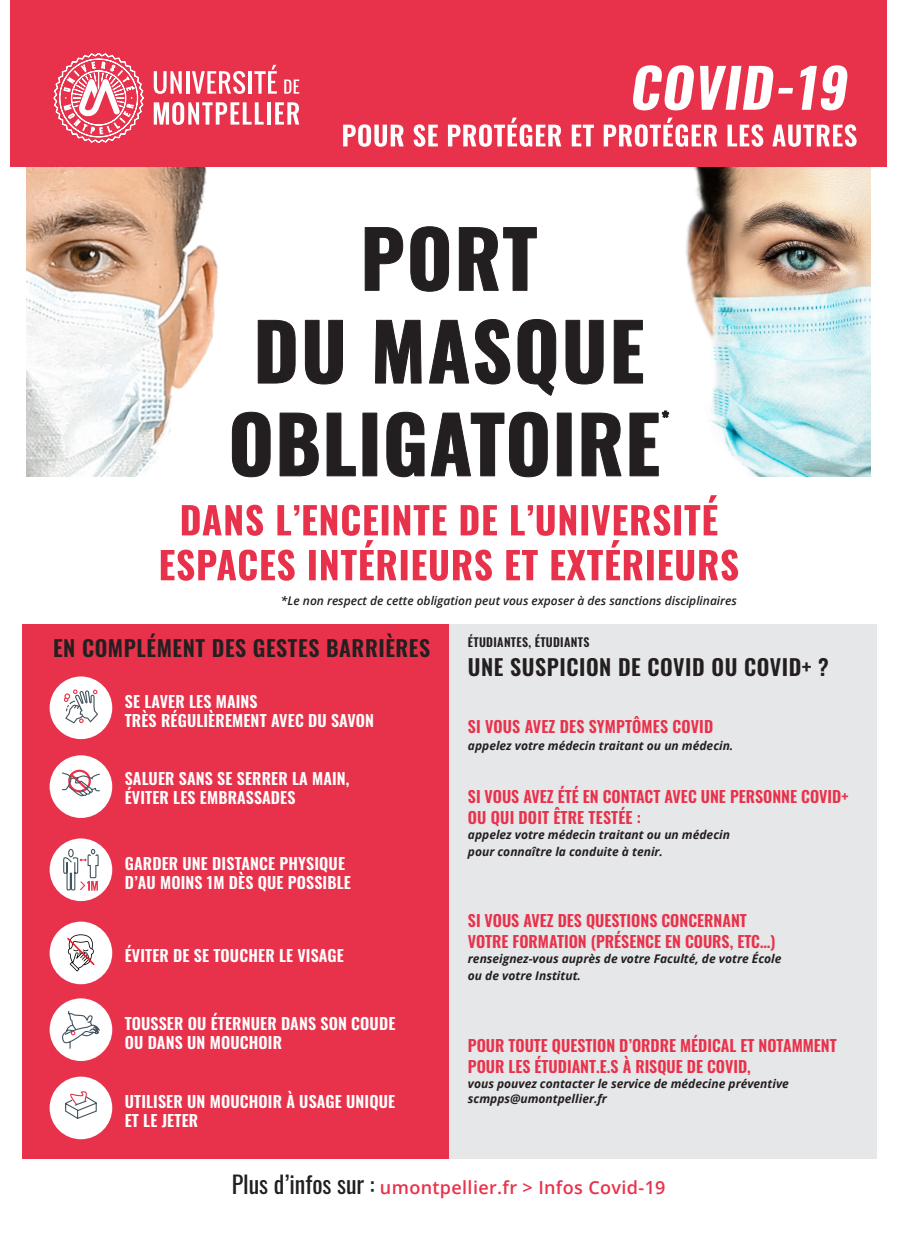
<style>
.page{position:relative;width:899px;height:1248px;background:#fff}
.page>*{position:absolute;margin:0;border:0;box-sizing:border-box;transform-origin:0 0}
.t1{font:600 22px "Oswald";letter-spacing:.025em;color:#231f20}
.t2{font:600 18px "Open Sans";letter-spacing:.02em;color:#e8324b}
.t3{font:600 16px/19.2px "Oswald";letter-spacing:.01em;color:#fff}
.t4{font:600 16px/21px "Oswald";color:#e8324b}
.t5{font:italic 700 12px/17px "Open Sans";color:#231f20}
.t6{font:italic 600 12px "Open Sans";color:#231f20}
.t7{font:600 12px "Oswald";letter-spacing:.025em;color:#231f20}
.s1{font-family:"Oswald";font-weight:400;font-size:24px;color:#231f20}
</style>
<div class="page">
<div style="left:22px;top:624px;width:427px;height:534px;background:#e8324b"></div>
<img style="left:27px;top:167px;width:843px;height:310px">
<div style="left:11px;top:0;width:875px;height:167px;background:#e8324b"></div>
<svg style="left:154px;top:71px;width:28px;height:23px"></svg>
<hr style="left:186px;top:71px;width:3px;height:23px;background:#fff">
<svg style="left:192px;top:71px;width:53px;height:23px"></svg>
<hr style="left:248px;top:71px;width:4px;height:23px;background:#fff">
<svg style="left:254px;top:65px;width:23px;height:29px"></svg>
<svg style="left:284px;top:79px;width:15px;height:15px"></svg>
<hr style="left:267px;top:102px;width:4px;height:23px;background:#fff">
<svg style="left:275px;top:102px;width:24px;height:23px"></svg>
<svg style="left:154px;top:102px;width:110px;height:23px"></svg>
<svg style="left:54px;top:53px;width:90px;height:90px"></svg>
<svg style="left:343px;top:118px;width:513px;height:29px"></svg>
<svg style="left:633px;top:65px;width:215px;height:45px"></svg>
<svg style="left:161px;top:495px;width:577px;height:85px"></svg>
<svg style="left:232px;top:411px;width:437px;height:66px"></svg>
<svg style="left:258px;top:319px;width:384px;height:76px"></svg>
<svg style="left:365px;top:226px;width:171px;height:65px"></svg>
<div style="left:449px;top:624px;width:427px;height:534px;background:#e6e7e9"></div>
<div style="left:50px;top:676px;width:62px;height:63px;background:#fff;border-radius:50%"></div>
<div style="left:50px;top:755px;width:62px;height:62px;background:#fff;border-radius:50%"></div>
<div style="left:50px;top:838px;width:62px;height:63px;background:#fff;border-radius:50%"></div>
<div style="left:50px;top:1076px;width:62px;height:63px;background:#fff;border-radius:50%"></div>
<div style="left:50px;top:921px;width:62px;height:63px;background:#fff;border-radius:50%"></div>
<div style="left:50px;top:998px;width:62px;height:62px;background:#fff;border-radius:50%"></div>
<svg style="left:63px;top:848px;width:36px;height:43px"></svg>
<svg style="left:62px;top:769px;width:38px;height:28px"></svg>
<svg style="left:64px;top:689px;width:34px;height:34px"></svg>
<svg style="left:62px;top:1010px;width:38px;height:39px"></svg>
<svg style="left:65px;top:1091px;width:32px;height:28px"></svg>
<svg style="left:67px;top:934px;width:27px;height:37px"></svg>
<p class="t6" style="left:281px;top:592px;width:457px">*Le non respect de cette obligation peut vous exposer à des sanctions disciplinaires</p>
<p class="t1" style="left:53px;top:636px;width:379px">EN COMPLÉMENT DES GESTES BARRIÈRES</p>
<p class="t7" style="left:468px;top:635px;width:123px">ÉTUDIANTES, ÉTUDIANTS</p>
<p class="t1" style="left:468px;top:655px;width:362px">UNE SUSPICION DE COVID OU COVID+ ?</p>
<p class="t3" style="left:125px;top:692px;width:251px">SE LAVER LES MAINS<br>TRÈS RÉGULIÈREMENT AVEC DU SAVON</p>
<p class="t3" style="left:125px;top:769px;width:226px">SALUER SANS SE SERRER LA MAIN,<br>ÉVITER LES EMBRASSADES</p>
<p class="t3" style="left:125px;top:854px;width:227px">GARDER UNE DISTANCE PHYSIQUE<br>D’AU MOINS 1M DÈS QUE POSSIBLE</p>
<p class="t3" style="left:125px;top:946px;width:220px">ÉVITER DE SE TOUCHER LE VISAGE</p>
<p class="t3" style="left:125px;top:1014px;width:272px">TOUSSER OU ÉTERNUER DANS SON COUDE<br>OU DANS UN MOUCHOIR</p>
<p class="t3" style="left:125px;top:1092px;width:272px">UTILISER UN MOUCHOIR À USAGE UNIQUE<br>ET LE JETER</p>
<p class="t4" style="left:468px;top:716px;width:247px">SI VOUS AVEZ DES SYMPTÔMES COVID</p>
<p class="t5" style="left:468px;top:736px;width:267px">appelez votre médecin traitant ou un médecin.</p>
<p class="t4" style="left:468px;top:786px;width:382px">SI VOUS AVEZ ÉTÉ EN CONTACT AVEC UNE PERSONNE COVID+<br>OU QUI DOIT ÊTRE TESTÉE :</p>
<p class="t5" style="left:468px;top:825px;width:263px">appelez votre médecin traitant ou un médecin pour connaître la conduite à tenir.</p>
<p class="t4" style="left:468px;top:911px;width:309px">SI VOUS AVEZ DES QUESTIONS CONCERNANT<br>VOTRE FORMATION (PRÉSENCE EN COURS, ETC…)</p>
<p class="t5" style="left:468px;top:950px;width:315px">renseignez-vous auprès de votre Faculté, de votre École ou de votre Institut.</p>
<p class="t4" style="left:468px;top:1036px;width:370px">POUR TOUTE QUESTION D’ORDRE MÉDICAL ET NOTAMMENT<br>POUR LES ÉTUDIANT.E.S À RISQUE DE COVID,</p>
<p class="t5" style="left:468px;top:1075px;width:322px;line-height:15px">vous pouvez contacter le service de médecine préventive scmpps@umontpellier.fr</p>
<p class="t2" style="left:232px;top:1175px;width:435px"><span class="s1">Plus d’infos sur :</span> umontpellier.fr &gt; Infos Covid-19</p>
</div>
